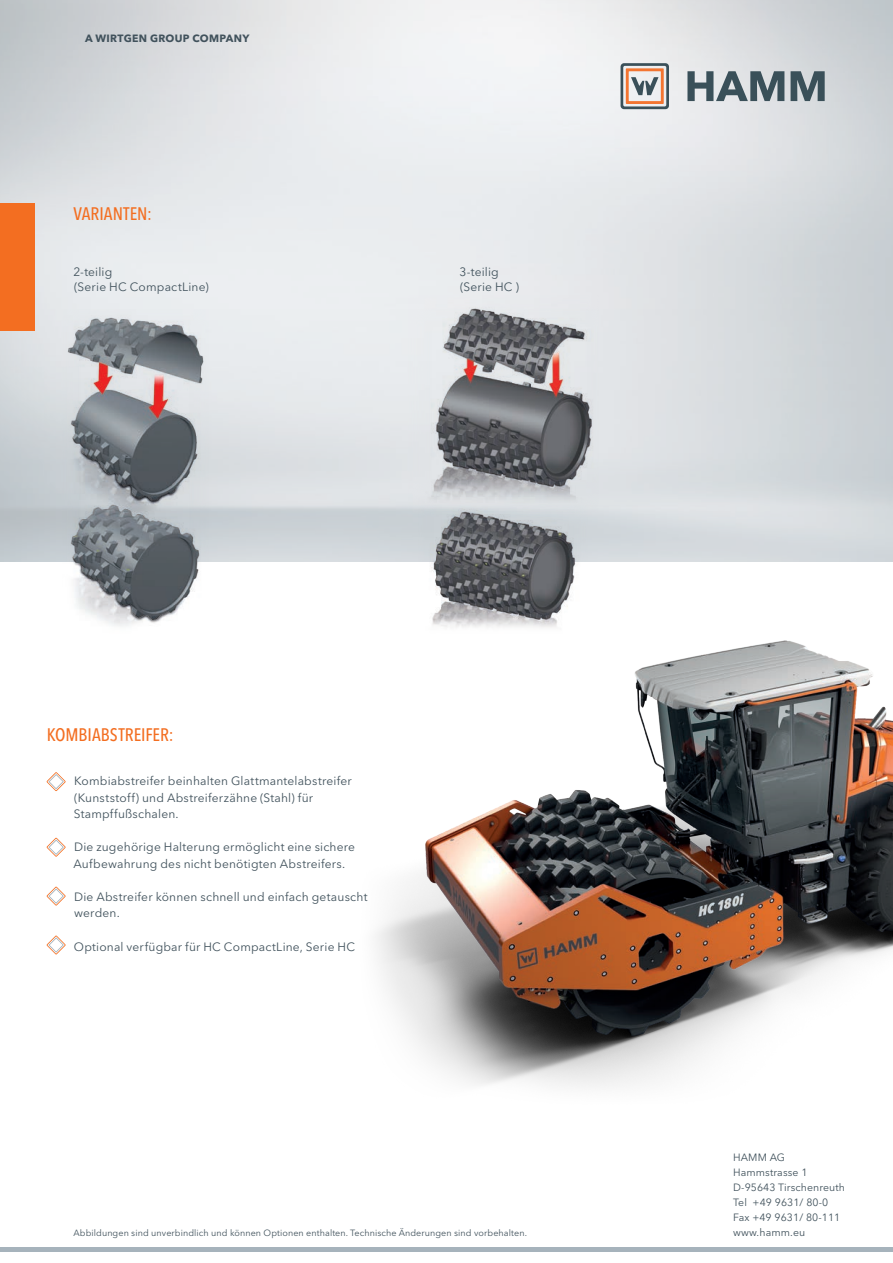
<style>
.page{position:relative;width:893px;height:1263px;background:#fff}
.page>*{position:absolute;margin:0;border:0;box-sizing:border-box;transform-origin:0 0}
.t1{font:500 condensed 18px "Avenir Next LT Pro";color:#f36e21}
.t2{font:12px/16.5px "Avenir Next LT Pro";letter-spacing:.015em;color:#41525c}
.t3{font:10.5px/15px "Avenir Next LT Pro";letter-spacing:.01em;color:#41525c}
.t4{font:700 10.5px "Avenir Next LT Pro";letter-spacing:.03em;color:#41525c}
.t5{font:9px "Avenir Next LT Pro";letter-spacing:.01em;color:#41525c}
</style>
<div class="page">
<img style="left:0;top:0;width:893px;height:561px">
<img style="left:418px;top:512px;width:170px;height:76px">
<img style="left:63px;top:309px;width:146px;height:317px">
<img style="left:408px;top:295px;width:190px;height:217px">
<img style="left:375px;top:588px;width:518px;height:499px">
<svg style="left:47px;top:838px;width:19px;height:19px"></svg>
<svg style="left:47px;top:772px;width:19px;height:19px"></svg>
<svg style="left:47px;top:886px;width:19px;height:20px"></svg>
<svg style="left:47px;top:935px;width:19px;height:19px"></svg>
<svg style="left:687px;top:71px;width:97px;height:30px;background:#828f95"></svg>
<svg style="left:791px;top:71px;width:34px;height:30px"></svg>
<svg style="left:620px;top:63px;width:49px;height:46px;background:#b7a8a0"></svg>
<hr style="left:0;top:1247px;width:893px;height:4px;background:#a6b3bc">
<div style="left:0;top:203px;width:34px;height:128px;background:#f36e21"></div>
<p class="t4" style="left:85px;top:32px;width:166px">A WIRTGEN GROUP COMPANY</p>
<h1 class="t1" style="left:73px;top:203px;width:80px">VARIANTEN:</h1>
<p class="t2" style="left:74px;top:264px;width:137px;line-height:15px">2-teilig<br>(Serie HC CompactLine)</p>
<p class="t2" style="left:459px;top:264px;width:61px;line-height:15px">3-teilig (Serie HC )</p>
<h1 class="t1" style="left:47px;top:724px;width:128px">KOMBIABSTREIFER:</h1>
<p class="t2" style="left:74px;top:773px;width:280px">Kombiabstreifer beinhalten Glattmantelabstreifer (Kunststoff) und Abstreiferzähne (Stahl) für<br>Stampffußschalen.</p>
<p class="t2" style="left:73px;top:839px;width:283px">Die zugehörige Halterung ermöglicht eine sichere<br>Aufbewahrung des nicht benötigten Abstreifers.</p>
<p class="t2" style="left:74px;top:888px;width:295px">Die Abstreifer können schnell und einfach getauscht werden.</p>
<p class="t2" style="left:74px;top:938px;width:283px">Optional verfügbar für HC CompactLine, Serie HC</p>
<p class="t3" style="left:733px;top:1149px;width:113px">HAMM AG<br>Hammstrasse 1<br>D-95643 Tirschenreuth<br>Tel +49 9631/ 80-0<br>Fax +49 9631/ 80-111</p>
<p class="t5" style="left:73px;top:1227px;width:455px">Abbildungen sind unverbindlich und können Optionen enthalten. Technische Änderungen sind vorbehalten.</p>
<p class="t3" style="left:733px;top:1224px;width:74px">www.hamm.eu</p>
</div>
